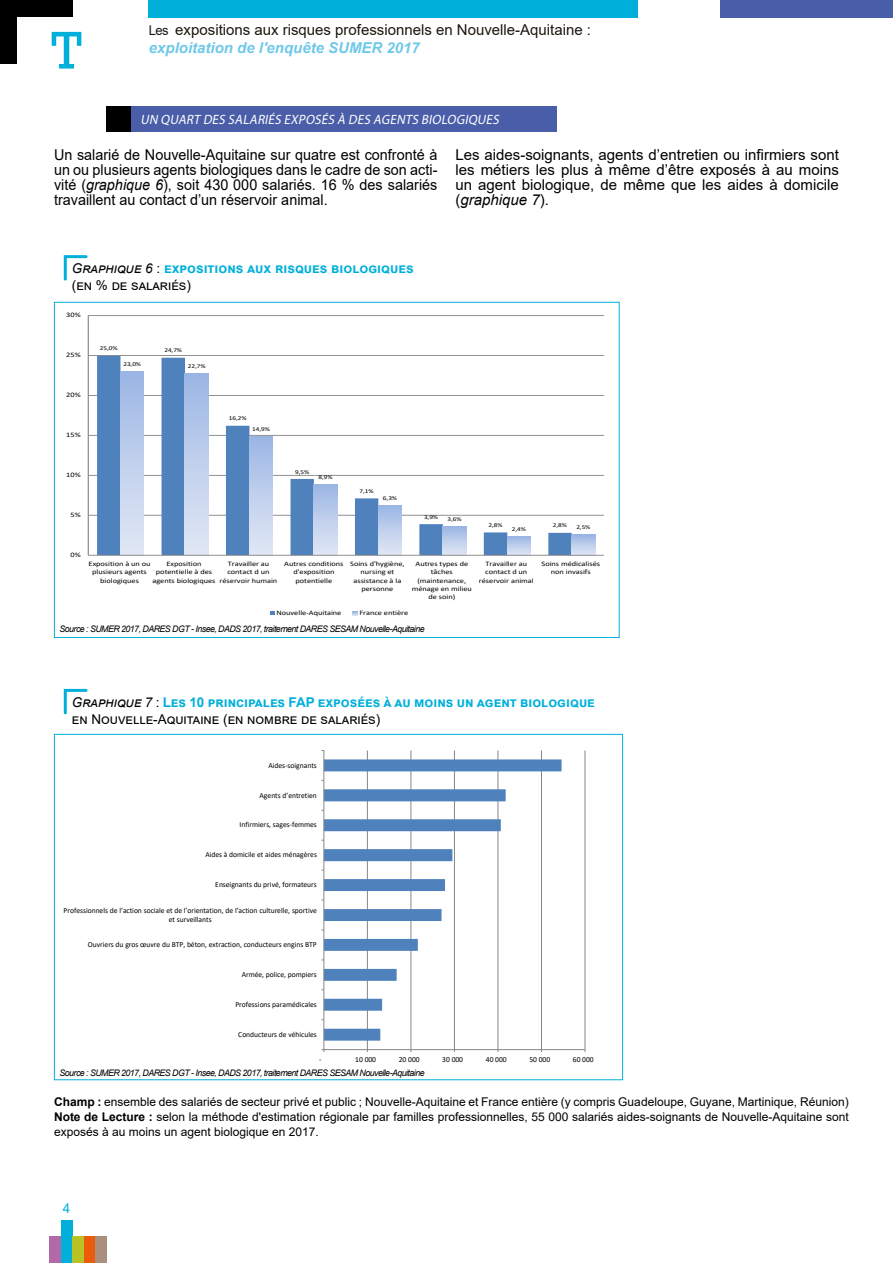
<style>
.page{position:relative;width:893px;height:1263px;background:#fff}
.page>*{position:absolute;margin:0;border:0;box-sizing:border-box;transform-origin:0 0}
.t1{font:54px "Rockwell";color:#00b0db}
.t2{font:15px/15px "Arial";color:#000;text-align:justify;scale:.96 1}
.t3{font:15px/15px "Arial";color:#000;text-align:justify}
.t4{font:15px/18px "Arial";color:#1d160f}
.t5{font:700 13.5px/16.5px "Arial";color:#00b0db}
.t6{font:italic 13.5px "Myriad Pro";color:#fff;scale:.96 1}
.t7{font:13.5px "Arial";color:#00b0db}
.t8{font:12px/15px "Arial";color:#000;text-align:justify}
.t9{font:italic 9px "Arial";letter-spacing:-.06em;color:#000}
.t10{font:7.65px/9.4px "Calibri";letter-spacing:-.005em;color:#000;text-align:center}
.t11{font:6.9px/8.4px "Calibri";letter-spacing:-.005em;color:#000;text-align:center;scale:1.22 1}
.t12{font:6px "Calibri";letter-spacing:-.005em;color:#000;scale:1.22 1}
.s1{font-size:13.5px}
.s2{font-weight:700;font-style:italic;color:#6fc9e8}
.s3{font-style:italic}
.s4{font-weight:400;font-style:italic;color:#000}
.s5{font-weight:400;color:#000}
.s6{font-weight:700}
</style>
<div class="page">
<div style="left:0;top:0;width:72px;height:64px;background:#000"></div>
<div style="left:17px;top:17px;width:111px;height:64px;background:#fff"></div>
<div style="left:149px;top:0;width:489px;height:17px;background:#00b0db"></div>
<div style="left:84px;top:1237px;width:11px;height:26px;background:#ea5b0b"></div>
<div style="left:61px;top:1220px;width:11px;height:43px;background:#00b0db"></div>
<div style="left:49px;top:1237px;width:12px;height:26px;background:#b169a8"></div>
<div style="left:95px;top:1237px;width:12px;height:26px;background:#aa8f7f"></div>
<div style="left:72px;top:1237px;width:12px;height:26px;background:#bac225"></div>
<div style="left:721px;top:0;width:172px;height:17px;background:#4a5da8"></div>
<div style="left:106px;top:106px;width:26px;height:26px;background:#000"></div>
<div style="left:132px;top:106px;width:425px;height:26px;background:#4a5da8"></div>
<hr style="left:88px;top:515px;width:516px;height:1px;background:#868686">
<hr style="left:88px;top:475px;width:516px;height:1px;background:#868686">
<hr style="left:88px;top:435px;width:516px;height:1px;background:#868686">
<hr style="left:88px;top:395px;width:516px;height:1px;background:#868686">
<hr style="left:88px;top:355px;width:516px;height:1px;background:#868686">
<hr style="left:88px;top:315px;width:516px;height:1px;background:#868686">
<svg style="left:97px;top:356px;width:475px;height:199px"></svg>
<div style="left:120px;top:371px;width:24px;height:184px;background:linear-gradient(to bottom,#9cb6e4,#e2e8f5)"></div>
<div style="left:185px;top:374px;width:23px;height:181px;background:linear-gradient(to bottom,#9cb6e4,#e2e9f5)"></div>
<div style="left:249px;top:436px;width:24px;height:119px;background:linear-gradient(to bottom,#9cb6e4,#e2e9f5)"></div>
<div style="left:314px;top:484px;width:23px;height:71px;background:linear-gradient(to bottom,#9cb6e4,#e2e8f5)"></div>
<div style="left:378px;top:505px;width:24px;height:50px;background:linear-gradient(to bottom,#9cb6e4,#e0e7f4)"></div>
<div style="left:443px;top:527px;width:23px;height:28px;background:linear-gradient(to bottom,#9db7e4,#dee5f4)"></div>
<svg style="left:507px;top:536px;width:24px;height:19px"></svg>
<div style="left:572px;top:535px;width:23px;height:20px;background:linear-gradient(to bottom,#9db7e4,#dce4f3)"></div>
<hr style="left:88px;top:316px;width:1px;height:239px;background:#7f7f7f">
<hr style="left:88px;top:555px;width:516px;height:1px;background:#868686">
<svg style="left:270px;top:611px;width:5px;height:4px"></svg>
<svg style="left:353px;top:611px;width:5px;height:4px"></svg>
<svg style="left:63px;top:255px;width:25px;height:26px"></svg>
<hr style="left:367px;top:750px;width:1px;height:299px;background:#868686">
<hr style="left:411px;top:750px;width:1px;height:299px;background:#868686">
<hr style="left:454px;top:750px;width:1px;height:299px;background:#868686">
<hr style="left:498px;top:750px;width:1px;height:299px;background:#868686">
<hr style="left:541px;top:750px;width:1px;height:299px;background:#868686">
<hr style="left:585px;top:750px;width:1px;height:299px;background:#868686">
<svg style="left:325px;top:759px;width:237px;height:282px"></svg>
<hr style="left:324px;top:1049px;width:261px;height:1px;background:#868686">
<hr style="left:324px;top:750px;width:1px;height:299px;background:#868686">
<svg style="left:63px;top:688px;width:25px;height:27px"></svg>
<h1 class="t1" style="left:51px;top:19px;width:32px">T</h1>
<h2 class="t4" style="left:149px;top:21px;width:444px"><span class="s1">Les</span> expositions aux risques professionnels en Nouvelle-Aquitaine : <span class="s2">exploitation de l'enquête SUMER 2017</span></h2>
<h3 class="t6" style="left:140px;top:111px;width:378px">UN QUART DES SALARIÉS EXPOSÉS À DES AGENTS BIOLOGIQUES</h3>
<h2 class="t2" style="left:54px;top:147px;width:401px">Un salarié de Nouvelle-Aquitaine sur quatre est confronté à un ou plusieurs agents biologiques dans le cadre de son acti&shy;vité (<span class="s3">graphique 6</span>), soit 430 000 salariés. 16 % des salariés travaillent au contact d’un réservoir animal.</h2>
<h2 class="t3" style="left:455px;top:147px;width:385px">Les aides-soignants, agents d’entretien ou infirmiers sont les métiers les plus à même d’être exposés à au moins un agent biologique, de même que les aides à domicile (<span class="s3">graphique 7</span>).</h2>
<h3 class="t5" style="left:72px;top:260px;width:343px"><span class="s4">Graphique 6</span> <span class="s5">:</span> expositions aux risques biologiques <span class="s5">(en % de salariés)</span></h3>
<p class="t11" style="left:66px;top:311px;width:13px">30%</p>
<p class="t11" style="left:66px;top:351px;width:13px">25%</p>
<p class="t11" style="left:66px;top:391px;width:13px">20%</p>
<p class="t11" style="left:66px;top:431px;width:13px">15%</p>
<p class="t12" style="left:100px;top:344px;width:16px">25,0%</p>
<p class="t12" style="left:164px;top:346px;width:16px">24,7%</p>
<p class="t12" style="left:123px;top:360px;width:16px">23,0%</p>
<p class="t12" style="left:188px;top:362px;width:16px">22,7%</p>
<p class="t12" style="left:229px;top:414px;width:16px">16,2%</p>
<p class="t12" style="left:252px;top:425px;width:16px">14,9%</p>
<p class="t11" style="left:66px;top:471px;width:13px">10%</p>
<p class="t11" style="left:70px;top:510px;width:10px">5%</p>
<p class="t11" style="left:70px;top:550px;width:10px">0%</p>
<p class="t12" style="left:295px;top:467px;width:13px">9,5%</p>
<p class="t12" style="left:318px;top:473px;width:13px">8,9%</p>
<p class="t12" style="left:360px;top:487px;width:13px">7,1%</p>
<p class="t12" style="left:383px;top:494px;width:13px">6,3%</p>
<p class="t12" style="left:424px;top:513px;width:13px">3,9%</p>
<p class="t12" style="left:447px;top:515px;width:13px">3,6%</p>
<p class="t12" style="left:488px;top:521px;width:13px">2,8%</p>
<p class="t12" style="left:553px;top:521px;width:13px">2,8%</p>
<p class="t12" style="left:512px;top:525px;width:13px">2,4%</p>
<p class="t12" style="left:576px;top:523px;width:13px">2,5%</p>
<p class="t11" style="left:89px;top:559px;width:52px">Exposition à un ou plusieurs agents biologiques</p>
<p class="t11" style="left:152px;top:559px;width:53px">Exposition potentielle à des agents biologiques</p>
<p class="t11" style="left:220px;top:559px;width:49px">Travailler au contact d un réservoir humain</p>
<p class="t11" style="left:284px;top:559px;width:50px">Autres conditions d'exposition potentielle</p>
<p class="t11" style="left:350px;top:559px;width:46px">Soins d'hygiène, nursing et assistance à la personne</p>
<p class="t11" style="left:412px;top:559px;width:51px">Autres types de tâches (maintenance, ménage en milieu de soin)</p>
<p class="t11" style="left:479px;top:559px;width:46px">Travailler au contact d un réservoir animal</p>
<p class="t11" style="left:542px;top:559px;width:49px">Soins médicalisés non invasifs</p>
<p class="t11" style="left:276px;top:609px;width:55px">Nouvelle-Aquitaine</p>
<p class="t11" style="left:359px;top:609px;width:42px">France entière</p>
<h3 class="t9" style="left:60px;top:623px;width:367px">Source : SUMER 2017, DARES DGT - Insee, DADS 2017, traitement DARES SESAM Nouvelle-Aquitaine</h3>
<h3 class="t5" style="left:72px;top:694px;width:524px"><span class="s4">Graphique 7</span> <span class="s5">:</span> Les 10 principales FAP exposées à au moins un agent biologique <span class="s5">en Nouvelle-Aquitaine (en nombre de salariés)</span></h3>
<p class="t10" style="left:268px;top:760px;width:50px">Aides-soignants</p>
<p class="t10" style="left:260px;top:790px;width:59px">Agents d’entretien</p>
<p class="t10" style="left:240px;top:820px;width:79px">Infirmiers, sages-femmes</p>
<p class="t10" style="left:205px;top:850px;width:113px">Aides à domicile et aides ménagères</p>
<p class="t10" style="left:215px;top:880px;width:103px">Enseignants du privé, formateurs</p>
<p class="t10" style="left:64px;top:905px;width:255px">Professionnels de l’action sociale et de l’orientation, de l’action culturelle, sportive et surveillants</p>
<p class="t10" style="left:88px;top:940px;width:230px">Ouvriers du gros œuvre du BTP, béton, extraction, conducteurs engins BTP</p>
<p class="t10" style="left:242px;top:969px;width:77px">Armée, police, pompiers</p>
<p class="t10" style="left:235px;top:999px;width:83px">Professions paramédicales</p>
<p class="t10" style="left:238px;top:1029px;width:80px">Conducteurs de véhicules</p>
<p class="t10" style="left:319px;top:1054px;width:4px">-</p>
<p class="t10" style="left:355px;top:1054px;width:22px">10 000</p>
<p class="t10" style="left:399px;top:1054px;width:22px">20 000</p>
<p class="t10" style="left:442px;top:1054px;width:22px">30 000</p>
<p class="t10" style="left:486px;top:1054px;width:22px">40 000</p>
<p class="t10" style="left:529px;top:1054px;width:22px">50 000</p>
<p class="t10" style="left:573px;top:1054px;width:22px">60 000</p>
<h3 class="t9" style="left:60px;top:1067px;width:367px">Source : SUMER 2017, DARES DGT - Insee, DADS 2017, traitement DARES SESAM Nouvelle-Aquitaine</h3>
<p class="t8" style="left:54px;top:1094px;width:796px"><span class="s6">Champ :</span> ensemble des salariés de secteur privé et public ; Nouvelle-Aquitaine et France entière (y compris Guadeloupe, Guyane, Martinique, Réunion)<br><span class="s6">Note de Lecture :</span> selon la méthode d'estimation régionale par familles professionnelles, 55 000 salariés aides-soignants de Nouvelle-Aquitaine sont exposés à au moins un agent biologique en 2017.</p>
<h3 class="t7" style="left:63px;top:1199px;width:9px">4</h3>
</div>
